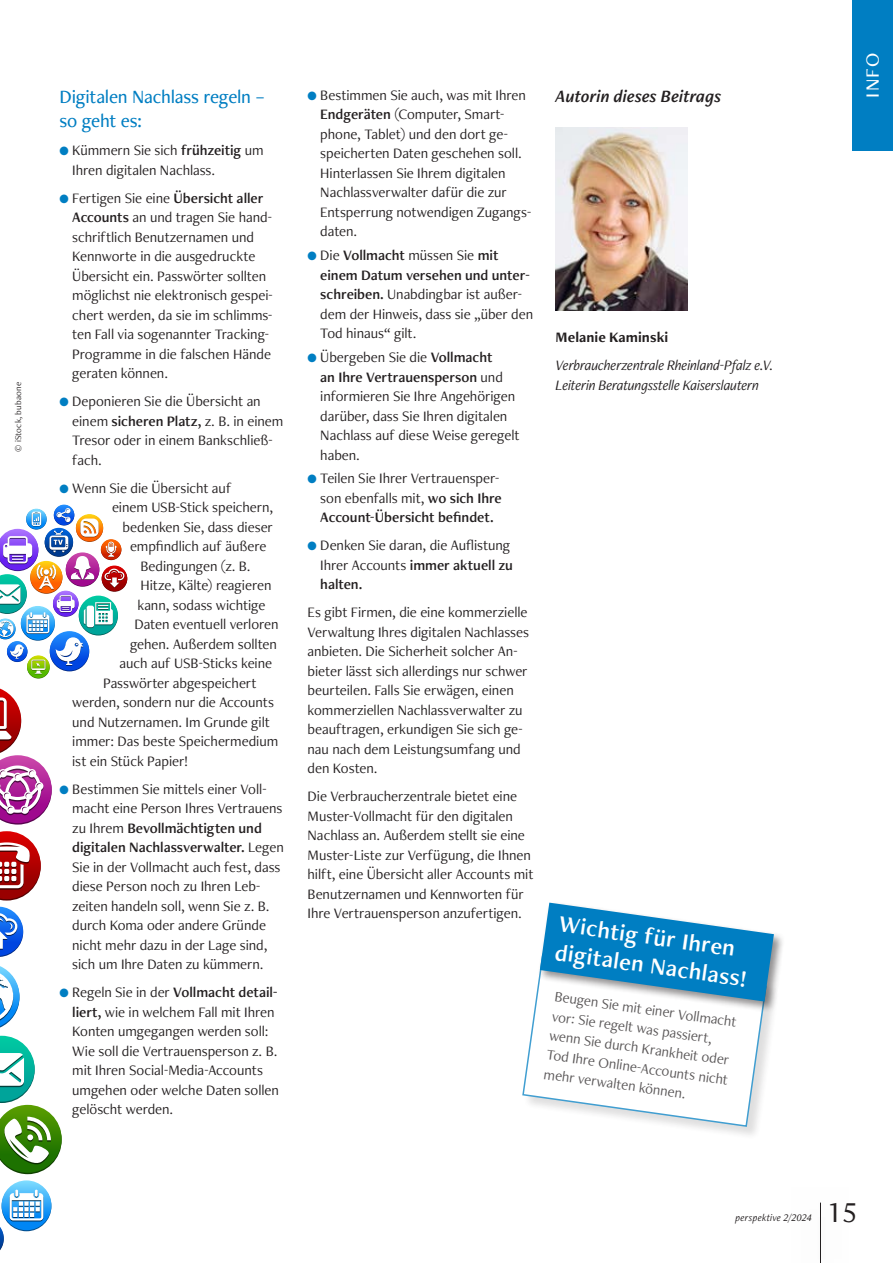
<style>
.page{position:relative;width:893px;height:1263px;background:#fff}
.page>*{position:absolute;margin:0;border:0;box-sizing:border-box;transform-origin:0 0}
.t1{font:30px "Freight Neo Pro";color:#231f20}
.t2{font:24px/28.5px "Freight Neo Pro Semi";color:#fff}
.t3{font:500 19.5px "Freight Neo Pro";letter-spacing:-.015em;color:#007ec2}
.t4{font:500 19.5px "Freight Neo Pro";color:#fff}
.t5{font:italic 18px "Freight Neo Pro Semi";color:#231f20}
.t6{font:15px/19.5px "Freight Neo Pro";letter-spacing:-.005em;color:#231f20}
.t7{font:15px/19.5px "Freight Neo Pro Semi";letter-spacing:-.005em;color:#231f20}
.t8{font:italic 15px/19.5px "Freight Neo Pro";letter-spacing:-.02em;color:#231f20}
.t9{font:700 15px "Freight Neo Pro";letter-spacing:.005em;color:#231f20}
.t10{font:italic 10.5px "Freight Neo Pro";letter-spacing:.01em;color:#231f20}
.t11{font:9px "Freight Neo Pro";letter-spacing:.02em;color:#231f20}
.s1{color:#007ec2}
.s2{font-family:"Freight Neo Pro Semi"}
.s3{font-family:"Freight Neo Pro"}
</style>
<div class="page">
<div style="left:853px;top:0;width:40px;height:151px;background:#007ec2"></div>
<img style="left:556px;top:128px;width:131px;height:182px">
<div style="left:537px;top:900px;width:248px;height:112px;background:#231f20;opacity:.5"></div>
<svg style="left:522px;top:903px;width:252px;height:225px"></svg>
<div style="left:54px;top:505px;width:20px;height:20px;background:#1e85fa;border-radius:10px"></div>
<svg style="left:0;top:831px;width:41px;height:69px"></svg>
<svg style="left:0;top:966px;width:20px;height:61px"></svg>
<svg style="left:0;top:1036px;width:62px;height:138px"></svg>
<svg style="left:2px;top:1181px;width:49px;height:50px"></svg>
<svg style="left:2px;top:1180px;width:49px;height:50px"></svg>
<svg style="left:10px;top:1189px;width:33px;height:32px"></svg>
<svg style="left:102px;top:565px;width:25px;height:26px"></svg>
<svg style="left:0;top:907px;width:23px;height:50px"></svg>
<svg style="left:27px;top:655px;width:23px;height:23px"></svg>
<svg style="left:0;top:689px;width:52px;height:135px"></svg>
<svg style="left:0;top:1227px;width:4px;height:23px"></svg>
<img style="left:0;top:508px;width:124px;height:166px">
<hr style="left:820px;top:1202px;width:1px;height:61px;background:#231f20">
<p class="t11" style="left:12px;top:452px;width:71px;rotate:-90deg">© iStock, bubaone</p>
<h3 class="t3" style="left:60px;top:84px;width:207px">Digitalen Nachlass regeln –</h3>
<h3 class="t3" style="left:60px;top:108px;width:84px">so geht es:</h3>
<p class="t6" style="left:72px;top:140px;width:193px;text-indent:-13px"><span class="s1">●</span> Kümmern Sie sich <span class="s2">frühzeitig</span> um<br>Ihren digitalen Nachlass.</p>
<p class="t6" style="left:72px;top:188px;width:202px;text-indent:-13px"><span class="s1">●</span> Fertigen Sie eine <span class="s2">Übersicht aller<br>Accounts</span> an und tragen Sie hand&shy;schriftlich Benutzernamen und<br>Kennworte in die ausgedruckte<br>Übersicht ein. Passwörter sollten möglichst nie elektronisch gespei&shy;chert werden, da sie im schlimms&shy;ten Fall via sogenannter Tracking-<br>Programme in die falschen Hände geraten können.</p>
<p class="t6" style="left:72px;top:391px;width:213px;text-indent:-13px"><span class="s1">●</span> Deponieren Sie die Übersicht an einem <span class="s2">sicheren Platz,</span> z. B. in einem<br>Tresor oder in einem Bankschließ&shy;fach.</p>
<p class="t6" style="left:60px;top:478px;width:174px"><span class="s1">●</span> Wenn Sie die Übersicht auf</p>
<p class="t6" style="left:112px;top:497px;width:163px">einem USB-Stick speichern,</p>
<p class="t6" style="left:123px;top:517px;width:152px">bedenken Sie, dass dieser</p>
<p class="t6" style="left:130px;top:536px;width:138px">empfindlich auf äußere</p>
<p class="t6" style="left:141px;top:556px;width:112px">Bedingungen (z. B.</p>
<p class="t6" style="left:141px;top:575px;width:132px">Hitze, Kälte) reagieren</p>
<p class="t6" style="left:138px;top:595px;width:130px">kann, sodass wichtige</p>
<p class="t6" style="left:135px;top:614px;width:146px">Daten eventuell verloren</p>
<p class="t6" style="left:130px;top:634px;width:148px">gehen. Außerdem sollten</p>
<p class="t6" style="left:120px;top:653px;width:154px">auch auf USB-Sticks keine</p>
<p class="t6" style="left:103px;top:673px;width:155px">Passwörter abgespeichert</p>
<p class="t6" style="left:72px;top:692px;width:203px">werden, sondern nur die Accounts</p>
<p class="t6" style="left:72px;top:712px;width:199px">und Nutzernamen. Im Grunde gilt</p>
<p class="t6" style="left:72px;top:731px;width:207px">immer: Das beste Speichermedium</p>
<p class="t6" style="left:72px;top:751px;width:118px">ist ein Stück Papier!</p>
<p class="t6" style="left:72px;top:779px;width:212px;text-indent:-13px"><span class="s1">●</span> Bestimmen Sie mittels einer Voll&shy;macht eine Person Ihres Vertrauens</p>
<p class="t7" style="left:72px;top:818px;width:213px"><span class="s3">zu Ihrem</span> Bevollmächtigten und digitalen Nachlassverwalter. <span class="s3">Legen</span></p>
<p class="t6" style="left:72px;top:857px;width:210px">Sie in der Vollmacht auch fest, dass diese Person noch zu Ihren Leb&shy;zeiten handeln soll, wenn Sie z. B. durch Koma oder andere Gründe nicht mehr dazu in der Lage sind, sich um Ihre Daten zu kümmern.</p>
<p class="t7" style="left:60px;top:982px;width:220px"><span class="s1">●</span> <span class="s3">Regeln Sie in der</span> Vollmacht detail-</p>
<p class="t6" style="left:72px;top:1002px;width:208px"><span class="s2">liert,</span> wie in welchem Fall mit Ihren<br>Konten umgegangen werden soll:<br>Wie soll die Vertrauensperson z. B. mit Ihren Social-Media-Accounts umgehen oder welche Daten sollen gelöscht werden.</p>
<p class="t6" style="left:320px;top:85px;width:213px;text-indent:-13px"><span class="s1">●</span> Bestimmen Sie auch, was mit Ihren<br><span class="s2">Endgeräten</span> (Computer, Smart&shy;phone, Tablet) und den dort ge&shy;speicherten Daten geschehen soll.<br>Hinterlassen Sie Ihrem digitalen<br>Nachlassverwalter dafür die zur<br>Entsperrung notwendigen Zugangs&shy;daten.</p>
<p class="t6" style="left:308px;top:245px;width:192px"><span class="s1">●</span> Die <span class="s2">Vollmacht</span> müssen Sie <span class="s2">mit</span></p>
<p class="t7" style="left:320px;top:265px;width:211px">einem Datum versehen und unter-</p>
<p class="t6" style="left:320px;top:284px;width:214px"><span class="s2">schreiben.</span> Unabdingbar ist außer&shy;dem der Hinweis, dass sie „über den<br>Tod hinaus“ gilt.</p>
<p class="t6" style="left:308px;top:347px;width:186px"><span class="s1">●</span> Übergeben Sie die <span class="s2">Vollmacht</span></p>
<p class="t7" style="left:320px;top:366px;width:184px">an Ihre Vertrauensperson <span class="s3">und</span></p>
<p class="t6" style="left:320px;top:386px;width:201px">informieren Sie Ihre Angehörigen darüber, dass Sie Ihren digitalen<br>Nachlass auf diese Weise geregelt haben.</p>
<p class="t6" style="left:308px;top:468px;width:196px;text-align:right"><span class="s1">●</span> Teilen Sie Ihrer Vertrauensper&shy;son ebenfalls mit, <span class="s2">wo sich Ihre</span></p>
<p class="t7" style="left:320px;top:507px;width:175px">Account-Übersicht befindet.</p>
<p class="t6" style="left:308px;top:535px;width:204px"><span class="s1">●</span> Denken Sie daran, die Auflistung</p>
<p class="t7" style="left:320px;top:555px;width:194px"><span class="s3">Ihrer Accounts</span> immer aktuell zu halten.</p>
<p class="t6" style="left:308px;top:602px;width:223px">Es gibt Firmen, die eine kommerzielle Verwaltung Ihres digitalen Nachlasses anbieten. Die Sicherheit solcher An&shy;bieter lässt sich allerdings nur schwer beurteilen. Falls Sie erwägen, einen kommerziellen Nachlassverwalter zu beauftragen, erkundigen Sie sich ge&shy;nau nach dem Leistungsumfang und den Kosten.</p>
<p class="t6" style="left:308px;top:786px;width:227px">Die Verbraucherzentrale bietet eine Muster-Vollmacht für den digitalen Nachlass an. Außerdem stellt sie eine Muster-Liste zur Verfügung, die Ihnen hilft, eine Übersicht aller Accounts mit Benutzernamen und Kennworten für Ihre Vertrauensperson anzufertigen.</p>
<p class="t5" style="left:556px;top:84px;width:167px">Autorin dieses Beitrags</p>
<p class="t9" style="left:556px;top:327px;width:114px">Melanie Kaminski</p>
<p class="t8" style="left:556px;top:355px;width:219px">Verbraucherzentrale Rheinland-Pfalz e.V.<br>Leiterin Beratungsstelle Kaiserslautern</p>
<h2 class="t2" style="left:561px;top:909px;width:195px;rotate:8deg">Wichtig für Ihren digitalen Nachlass!</h2>
<p class="t6" style="left:556px;top:986px;width:185px;rotate:8deg">Beugen Sie mit einer Vollmacht vor: Sie regelt was passiert, wenn Sie durch Krankheit oder<br>Tod Ihre Online-Accounts nicht mehr verwalten können.</p>
<h3 class="t4" style="left:859px;top:98px;width:46px;rotate:-90deg">INFO</h3>
<p class="t10" style="left:736px;top:1210px;width:78px">perspektive 2/2024</p>
<h1 class="t1" style="left:827px;top:1191px;width:31px">15</h1>
</div>
